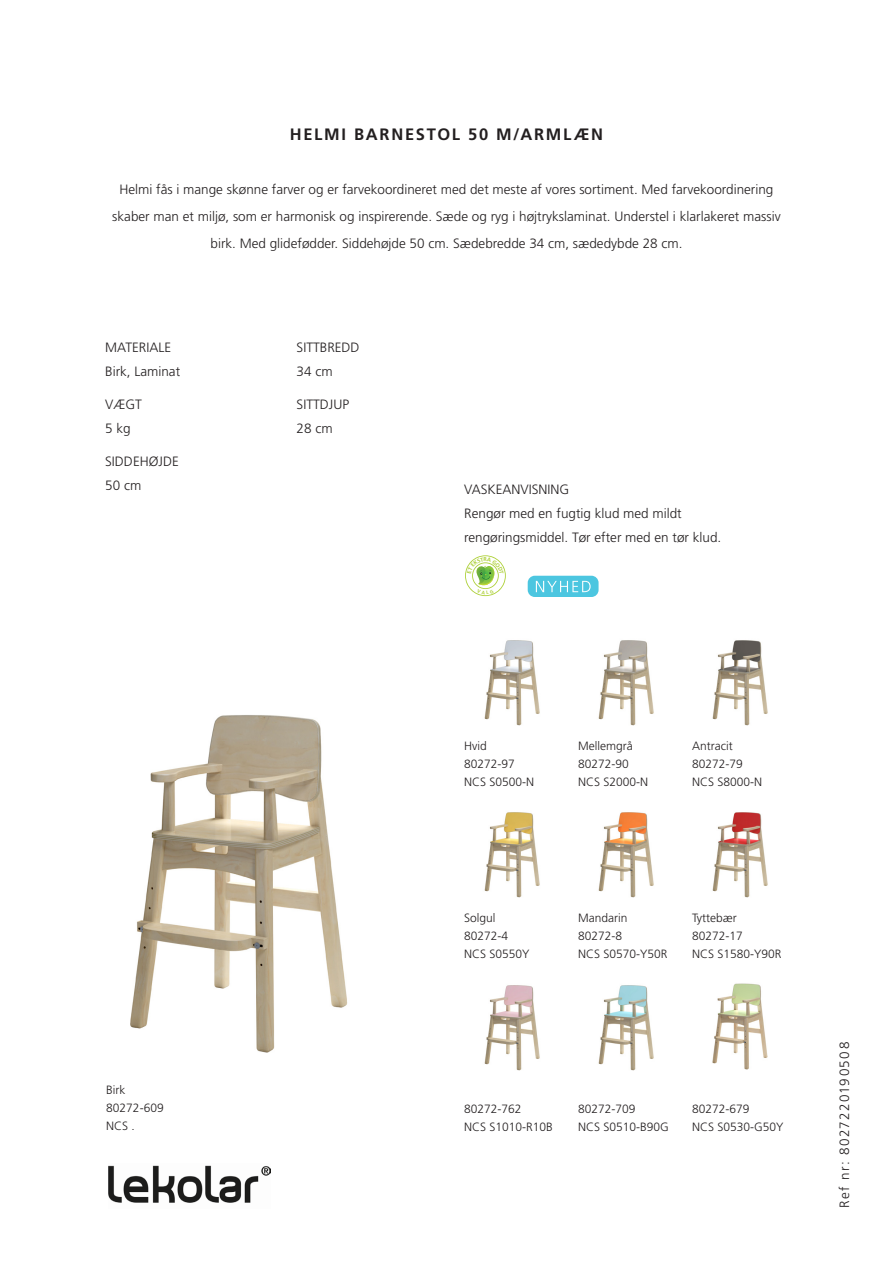
<style>
.page{position:relative;width:893px;height:1263px;background:#fff}
.page>*{position:absolute;margin:0;border:0;box-sizing:border-box;transform-origin:0 0}
.SeriesNameSid2{font:700 16.5px "Frutiger LT";letter-spacing:.105em;color:#231f20}
.ProdDescrSid2{font:300 13.5px/27px "Frutiger LT";color:#231f20;text-align:center}
.ItemData{font:300 13.5px/24px "Frutiger LT";color:#231f20}
.Refnr{font:300 13.5px "Frutiger LT";letter-spacing:.095em;color:#231f20}
.kofigColor{font:300 12px/18px "Frutiger LT";color:#231f20}
</style>
<div class="page">
<img style="left:108px;top:1165px;width:162px;height:38px">
<div style="left:528px;top:576px;width:71px;height:21px;background:#4cc6e0;border-radius:7px"></div>
<svg style="left:536px;top:581px;width:55px;height:11px"></svg>
<img style="left:130px;top:715px;width:218px;height:338px">
<img style="left:484px;top:640px;width:56px;height:86px">
<img style="left:598px;top:640px;width:56px;height:86px">
<img style="left:712px;top:640px;width:56px;height:86px">
<img style="left:484px;top:812px;width:56px;height:86px">
<img style="left:598px;top:812px;width:56px;height:86px">
<img style="left:712px;top:812px;width:56px;height:86px">
<img style="left:484px;top:985px;width:56px;height:86px">
<img style="left:598px;top:985px;width:56px;height:86px">
<img style="left:712px;top:983px;width:56px;height:87px">
<svg style="left:465px;top:555px;width:41px;height:41px"></svg>
<p class="SeriesNameSid2" style="left:290px;top:125px;width:315px">HELMI BARNESTOL 50 M/ARMLÆN</p>
<p class="ProdDescrSid2" style="left:112px;top:176px;width:670px">Helmi fås i mange skønne farver og er farvekoordineret med det meste af vores sortiment. Med farvekoordinering skaber man et miljø, som er harmonisk og inspirerende. Sæde og ryg i højtrykslaminat. Understel i klarlakeret massiv birk. Med glidefødder. Siddehøjde 50 cm. Sædebredde 34 cm, sædedybde 28 cm.</p>
<p class="ItemData" style="left:105px;top:336px;width:76px">MATERIALE<br>Birk, Laminat</p>
<p class="ItemData" style="left:105px;top:393px;width:38px">VÆGT<br>5 kg</p>
<p class="ItemData" style="left:105px;top:450px;width:75px">SIDDEHØJDE<br>50 cm</p>
<p class="ItemData" style="left:297px;top:336px;width:65px">SITTBREDD<br>34 cm</p>
<p class="ItemData" style="left:297px;top:393px;width:54px">SITTDJUP<br>28 cm</p>
<p class="ItemData" style="left:464px;top:477px;width:259px">VASKEANVISNING<br>Rengør med en fugtig klud med mildt rengøringsmiddel. Tør efter med en tør klud.</p>
<p class="kofigColor" style="left:106px;top:1081px;width:59px">Birk<br>80272-609<br>NCS .</p>
<p class="kofigColor" style="left:464px;top:737px;width:72px">Hvid<br>80272-97<br>NCS S0500-N</p>
<p class="kofigColor" style="left:578px;top:737px;width:72px">Mellemgrå<br>80272-90<br>NCS S2000-N</p>
<p class="kofigColor" style="left:692px;top:737px;width:72px">Antracit<br>80272-79<br>NCS S8000-N</p>
<p class="kofigColor" style="left:464px;top:909px;width:67px">Solgul<br>80272-4<br>NCS S0550Y</p>
<p class="kofigColor" style="left:578px;top:909px;width:91px">Mandarin<br>80272-8<br>NCS S0570-Y50R</p>
<p class="kofigColor" style="left:692px;top:909px;width:91px">Tyttebær<br>80272-17<br>NCS S1580-Y90R</p>
<p class="kofigColor" style="left:464px;top:1099px;width:90px">80272-762<br>NCS S1010-R10B</p>
<p class="kofigColor" style="left:578px;top:1099px;width:92px">80272-709<br>NCS S0510-B90G</p>
<p class="kofigColor" style="left:692px;top:1099px;width:93px">80272-679<br>NCS S0530-G50Y</p>
<p class="Refnr" style="left:837px;top:1208px;width:167px;rotate:-90deg">Ref nr: 8027220190508</p>
</div>
